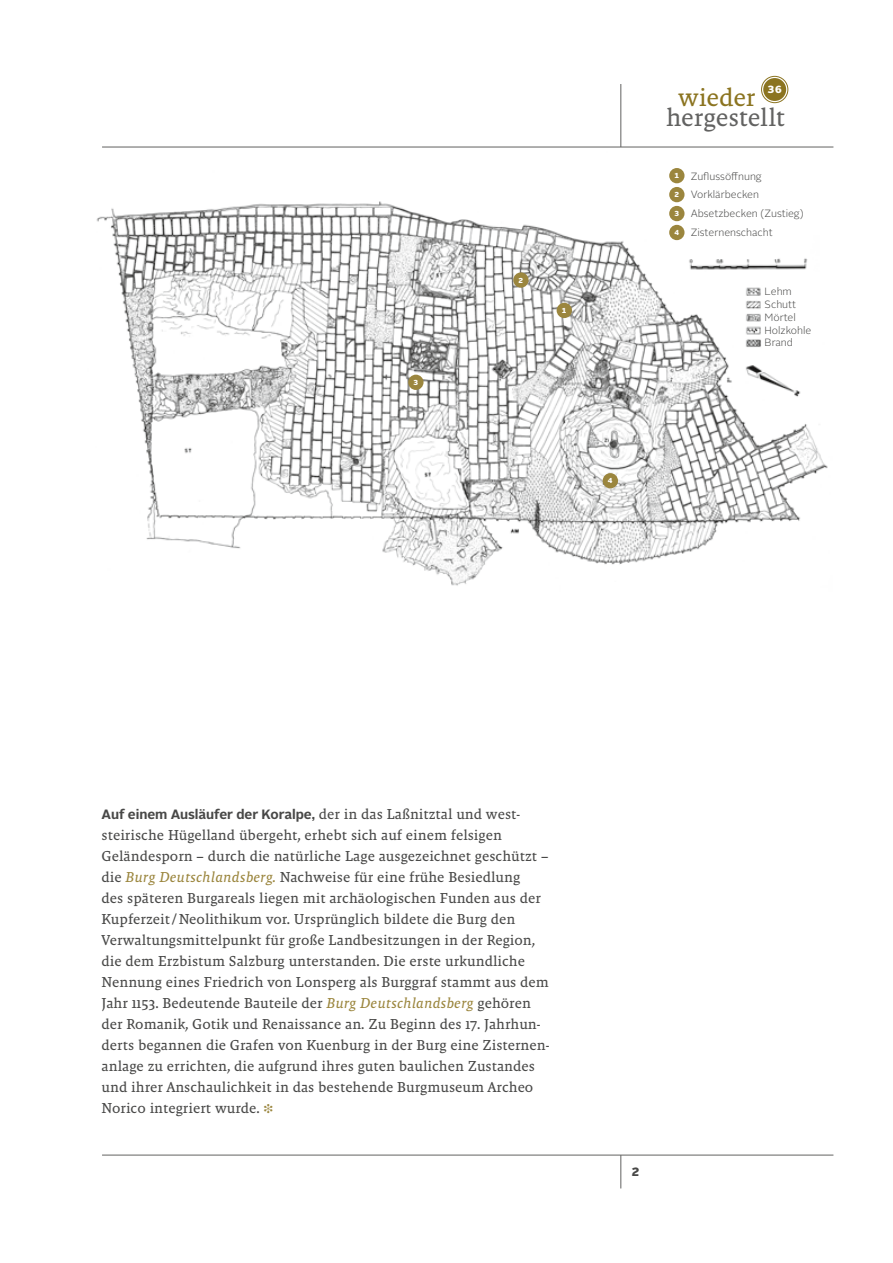
<style>
.page{position:relative;width:893px;height:1263px;background:#fff}
.page>*{position:absolute;margin:0;border:0;box-sizing:border-box;transform-origin:0 0}
.t1{font:25.65px "Malaga OT";letter-spacing:-.01em;color:#626261}
.t2{font:25.65px "Malaga OT";letter-spacing:-.015em;color:#8b7420}
.t3{font:14.7px/21px "Malaga OT";color:#484847}
.t4{font:700 13.5px "Alright Sans";color:#484847}
.t5{font:900 12px "Alright Sans";color:#484847}
.t6{font:300 10.5px/12.8px "Alright Sans";color:#484847}
.t7{font:900 10.35px "Alright Sans";color:#fff}
.t8{font:900 7.2px "Alright Sans";color:#fff}
.s1{font-weight:900;font-size:7.2px;color:#fff}
.s2{font-family:"Malaga OT";font-weight:400;font-size:14.7px}
.s3{font-style:italic;color:#9b863e}
.s4{color:#9b863e}
</style>
<div class="page">
<hr style="left:102px;top:147px;width:731px;height:1px;background:#626261">
<hr style="left:102px;top:1155px;width:731px;height:1px;background:#626261">
<div style="left:763px;top:78px;width:23px;height:23px;background:#8b7420;border-radius:50%"></div>
<div style="left:761px;top:76px;width:27px;height:27px;border:1px solid #8b7420;border-radius:50%"></div>
<hr style="left:621px;top:84px;width:1px;height:63px;background:#626261">
<hr style="left:621px;top:1155px;width:1px;height:33px;background:#626261">
<img style="left:96px;top:147px;width:736px;height:439px">
<img style="left:677px;top:236px;width:143px;height:36px">
<img style="left:741px;top:357px;width:63px;height:45px">
<div style="left:669px;top:168px;width:15px;height:15px;background:#9b863e;border-radius:50%"></div>
<div style="left:669px;top:187px;width:15px;height:15px;background:#9b863e;border-radius:50%"></div>
<div style="left:669px;top:206px;width:15px;height:15px;background:#9b863e;border-radius:50%"></div>
<div style="left:669px;top:225px;width:15px;height:15px;background:#9b863e;border-radius:50%"></div>
<div style="left:557px;top:303px;width:15px;height:15px;background:#9b863e;border-radius:50%"></div>
<div style="left:513px;top:272px;width:16px;height:16px;background:#9b863e;border-radius:50%"></div>
<div style="left:408px;top:375px;width:16px;height:15px;background:#9b863e;border-radius:50%"></div>
<div style="left:603px;top:473px;width:15px;height:15px;background:#9b863e;border-radius:50%"></div>
<img style="left:731px;top:284px;width:31px;height:69px">
<p class="t8" style="left:413px;top:377px;width:6px">3</p>
<p class="t8" style="left:518px;top:275px;width:6px">2</p>
<p class="t8" style="left:562px;top:305px;width:6px">1</p>
<p class="t8" style="left:608px;top:475px;width:6px">4</p>
<h1 class="t2" style="left:678px;top:83px;width:79px">wieder</h1>
<p class="t7" style="left:767px;top:82px;width:16px">36</p>
<h1 class="t1" style="left:666px;top:103px;width:120px">hergestellt</h1>
<p class="t6" style="left:674px;top:167px;width:131px;line-height:18.9px"><span class="s1">1</span> Zuflussöffnung<br><span class="s1">2</span> Vorklärbecken<br><span class="s1">3</span> Absetzbecken (Zustieg)<br><span class="s1">4</span> Zisternenschacht</p>
<p class="t6" style="left:765px;top:285px;width:48px">Lehm<br>Schutt<br>Mörtel<br>Holzkohle<br>Brand</p>
<p class="t4" style="left:102px;top:805px;width:420px">Auf einem Ausläufer der Koralpe, <span class="s2">der in das Laßnitztal und west-</span></p>
<p class="t3" style="left:102px;top:824px;width:449px">steirische Hügelland übergeht, erhebt sich auf einem felsigen Geländesporn – durch die natürliche Lage ausgezeichnet geschützt – die <span class="s3">Burg Deutschlandsberg.</span> Nachweise für eine frühe Besiedlung<br>des späteren Burgareals liegen mit archäologischen Funden aus der Kupferzeit/Neolithikum vor. Ursprünglich bildete die Burg den Verwaltungsmittelpunkt für große Landbesitzungen in der Region, die dem Erzbistum Salzburg unterstanden. Die erste urkundliche Nennung eines Friedrich von Lonsperg als Burggraf stammt aus dem Jahr 1153. Bedeutende Bauteile der <span class="s3">Burg Deutschlandsberg</span> gehören der Romanik, Gotik und Renaissance an. Zu Beginn des 17. Jahrhun&shy;derts begannen die Grafen von Kuenburg in der Burg eine Zisternen&shy;anlage zu errichten, die aufgrund ihres guten baulichen Zustandes und ihrer Anschaulichkeit in das bestehende Burgmuseum Archeo Norico integriert wurde. <span class="s4">❉</span></p>
<p class="t5" style="left:631px;top:1163px;width:9px">2</p>
</div>
